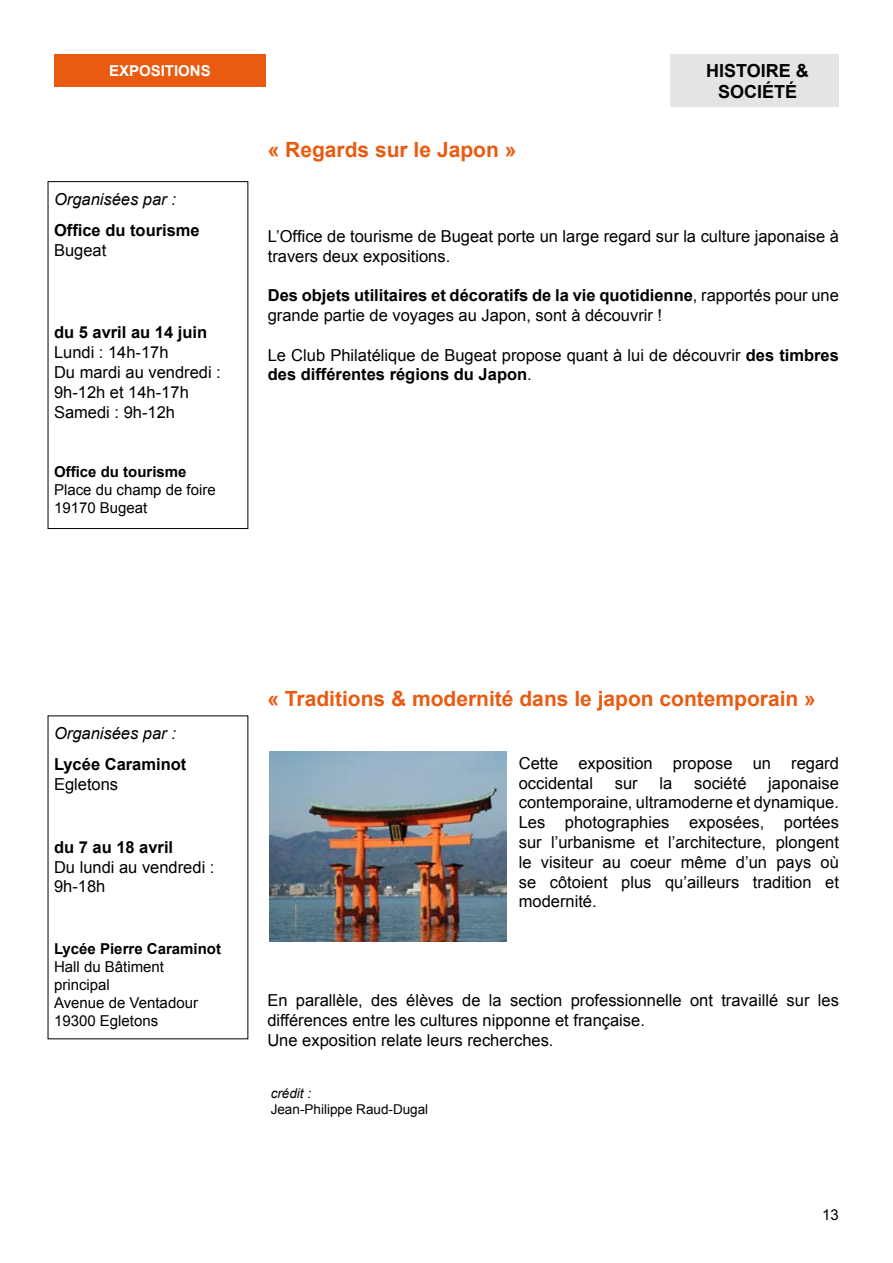
<style>
.page{position:relative;width:893px;height:1263px;background:#fff}
.page>*{position:absolute;margin:0;border:0;box-sizing:border-box;transform-origin:0 0}
.t1{font:700 21px "Arial";color:#e95b10}
.t2{font:700 18px/21.6px "Arial";color:#000;text-align:center}
.t3{font:16.5px/19.8px "Arial";color:#000}
.t4{font:700 16.5px "Arial";color:#000}
.t5{font:italic 16.5px "Arial";color:#000}
.t6{font:15px/18px "Arial";color:#000}
.t7{font:700 15px "Arial";color:#000}
.t8{font:700 15px "Arial";color:#fff}
.t9{font:13.5px "Arial";color:#000}
.t10{font:italic 13.5px "Arial";color:#000}
.s1{font-weight:700}
</style>
<div class="page">
<div style="left:54px;top:54px;width:212px;height:32px;background:#e95b10"></div>
<div style="left:48px;top:181px;width:200px;height:348px;border:1px solid #000"></div>
<div style="left:670px;top:54px;width:169px;height:53px;background:#e3e4e5"></div>
<img style="left:269px;top:751px;width:237px;height:190px">
<p class="t8" style="left:109px;top:61px;width:103px">EXPOSITIONS</p>
<p class="t5" style="left:54px;top:189px;width:123px">Organisées par :</p>
<p class="t4" style="left:54px;top:219px;width:147px">Office du tourisme</p>
<p class="t3" style="left:54px;top:240px;width:54px">Bugeat</p>
<p class="t4" style="left:54px;top:322px;width:155px">du 5 avril au 14 juin</p>
<p class="t3" style="left:54px;top:343px;width:168px">Lundi : 14h-17h<br>Du mardi au vendredi :<br>9h-12h et 14h-17h<br>Samedi : 9h-12h</p>
<p class="t7" style="left:54px;top:462px;width:134px">Office du tourisme</p>
<p class="t6" style="left:54px;top:481px;width:163px">Place du champ de foire<br>19170 Bugeat</p>
<p class="t1" style="left:268px;top:136px;width:250px">« Regards sur le Japon »</p>
<p class="t2" style="left:706px;top:60px;width:104px">HISTOIRE &amp;<br>SOCIÉTÉ</p>
<p class="t3" style="left:268px;top:226px;width:573px">L’Office de tourisme de Bugeat porte un large regard sur la culture japonaise à travers deux expositions.</p>
<p class="t3" style="left:268px;top:286px;width:573px"><span class="s1">Des objets utilitaires et décoratifs de la vie quotidienne</span>, rapportés pour une grande partie de voyages au Japon, sont à découvrir !</p>
<p class="t3" style="left:268px;top:345px;width:573px">Le Club Philatélique de Bugeat propose quant à lui de découvrir <span class="s1">des timbres des différentes régions du Japon</span>.</p>
<p class="t5" style="left:54px;top:723px;width:123px">Organisées par :</p>
<p class="t4" style="left:54px;top:753px;width:134px">Lycée Caraminot</p>
<p class="t3" style="left:54px;top:774px;width:66px">Egletons</p>
<p class="t4" style="left:54px;top:836px;width:121px">du 7 au 18 avril</p>
<p class="t3" style="left:54px;top:857px;width:162px">Du lundi au vendredi :<br>9h-18h</p>
<p class="t7" style="left:54px;top:938px;width:169px">Lycée Pierre Caraminot</p>
<p class="t6" style="left:54px;top:957px;width:145px">Hall du Bâtiment principal<br>Avenue de Ventadour<br>19300 Egletons</p>
<p class="t1" style="left:267px;top:685px;width:550px">« Traditions &amp; modernité dans le japon contemporain »</p>
<p class="t3" style="left:519px;top:753px;width:322px">Cette exposition propose un regard occidental</p>
<p class="t3" style="left:615px;top:773px;width:24px">sur</p>
<p class="t3" style="left:660px;top:773px;width:14px">la</p>
<p class="t3" style="left:694px;top:773px;width:54px">société</p>
<p class="t3" style="left:519px;top:773px;width:322px;text-align:justify;text-indent:250px">japonaise contemporaine, ultramoderne et dynamique.<br>Les photographies exposées, portées sur l’urbanisme et l’architecture, plongent le visiteur au coeur même d’un pays où se côtoient plus qu’ailleurs tradition et modernité.</p>
<p class="t3" style="left:267px;top:991px;width:573px">En parallèle, des élèves de la section professionnelle ont travaillé sur les différences entre les cultures nipponne et française.<br>Une exposition relate leurs recherches.</p>
<p class="t10" style="left:271px;top:1085px;width:42px">crédit :</p>
<p class="t9" style="left:271px;top:1101px;width:159px">Jean-Philippe Raud-Dugal</p>
<p class="t6" style="left:822px;top:1206px;width:18px">13</p>
</div>
